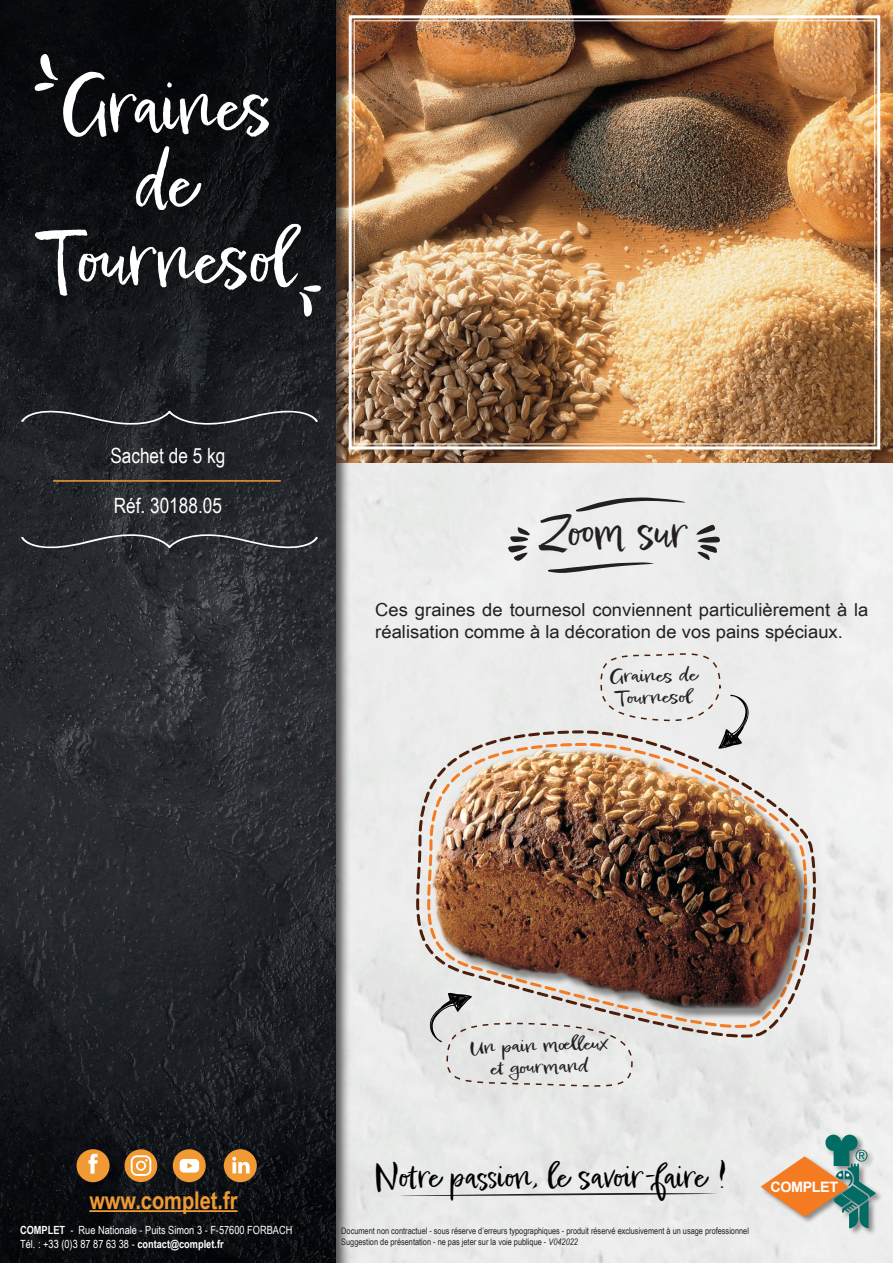
<style>
.page{position:relative;width:893px;height:1263px;background:#fff}
.page>*{position:absolute;margin:0;border:0;box-sizing:border-box;transform-origin:0 0}
.t1{font:75px/76.5px "Epicursive Script";color:#fff;text-align:center}
.t2{font:45px "Epicursive Script";color:#231f20}
.t3{font:33px "Epicursive Script";color:#000}
.t4{font:700 24.45px "Arial Narrow";color:#f19a34}
.t5{font:21px "Arial Narrow";color:#fff}
.t6{font:18px/21.6px "Arial Narrow";color:#231f20;scale:1.25 1}
.t7{font:18px/21.6px "Epicursive Script";color:#231f20;scale:1.25 1}
.t8{font:700 14.4px "Arial";letter-spacing:-.03em;color:#fff}
.t9{font:11.25px/13.5px "Arial Narrow";color:#fff}
.t10{font:9px/10.8px "Arial Narrow";color:#231f20}
.s1{font-weight:700}
.s2{font-style:italic}
</style>
<div class="page">
<img style="left:351px;top:0;width:542px;height:1263px">
<img style="left:351px;top:14px;width:531px;height:437px">
<svg style="left:576px;top:497px;width:110px;height:15px;background:#bdbdbc"></svg>
<svg style="left:548px;top:562px;width:106px;height:11px"></svg>
<svg style="left:508px;top:527px;width:22px;height:34px"></svg>
<svg style="left:696px;top:525px;width:24px;height:35px"></svg>
<div style="left:0;top:0;width:351px;height:1263px;background:#231f20;opacity:.75"></div>
<svg style="left:299px;top:283px;width:23px;height:34px"></svg>
<hr style="left:53px;top:480px;width:228px;height:2px;background:#f19a34">
<svg style="left:35px;top:54px;width:23px;height:41px"></svg>
<svg style="left:21px;top:534px;width:297px;height:15px;background:#414448"></svg>
<svg style="left:21px;top:410px;width:297px;height:15px;background:#393c40"></svg>
<hr style="left:89px;top:1210px;width:149px;height:2px;background:#f19a34">
<div style="left:77px;top:1149px;width:33px;height:33px;background:#f19a34;border-radius:50%"></div>
<svg style="left:88px;top:1154px;width:10px;height:19px"></svg>
<div style="left:224px;top:1149px;width:33px;height:33px;background:#f19a34;border-radius:50%"></div>
<svg style="left:232px;top:1157px;width:18px;height:16px"></svg>
<div style="left:173px;top:1149px;width:33px;height:33px;background:#f19a34;border-radius:50%"></div>
<svg style="left:180px;top:1159px;width:19px;height:13px"></svg>
<svg style="left:125px;top:1149px;width:32px;height:33px"></svg>
<svg style="left:400px;top:1193px;width:318px;height:3px"></svg>
<div style="left:415px;top:647px;width:405px;height:442px;background:#eaebea"></div>
<img style="left:415px;top:729px;width:400px;height:309px">
<div style="left:759px;top:1133px;width:124px;height:102px;background:#231f20;opacity:.48"></div>
<svg style="left:761px;top:1135px;width:115px;height:93px;background:#bcb198"></svg>
<h1 class="t1" style="left:39px;top:64px;width:258px">Graines de<br>Tournesol</h1>
<h3 class="t5" style="left:110px;top:440px;width:116px">Sachet de 5 kg</h3>
<h3 class="t5" style="left:114px;top:491px;width:110px">Réf. 30188.05</h3>
<h2 class="t2" style="left:539px;top:503px;width:150px">Zoom sur</h2>
<h3 class="t6" style="left:375px;top:599px;width:396px">Ces graines de tournesol conviennent particulièrement à la réalisation comme à la décoration de vos pains spéciaux.</h3>
<h3 class="t7" style="left:609px;top:665px;width:72px;rotate:-1deg">Graines de<br>Tournesol</h3>
<h3 class="t4" style="left:89px;top:1181px;width:150px">www.complet.fr</h3>
<p class="t9" style="left:20px;top:1223px;width:274px"><span class="s1">COMPLET</span> - Rue Nationale - Puits Simon 3 - F-57600 FORBACH<br>Tél. : +33 (0)3 87 87 63 38 - <span class="s1">contact@complet.fr</span></p>
<h3 class="t7" style="left:469px;top:1036px;width:112px;text-align:center;rotate:-2deg">Un pain mœll eux et gourmand</h3>
<h3 class="t3" style="left:374px;top:1155px;width:354px">Notre passion, le savoir-faire !</h3>
<p class="t10" style="left:341px;top:1225px;width:409px">Document non contractuel - sous réserve d’erreurs typographiques - produit réservé exclusivement à un usage professionnel<br>Suggestion de présentation - ne pas jeter sur la voie publique - <span class="s2">V042022</span></p>
<h3 class="t8" style="left:770px;top:1177px;width:69px">COMPLET</h3>
</div>
